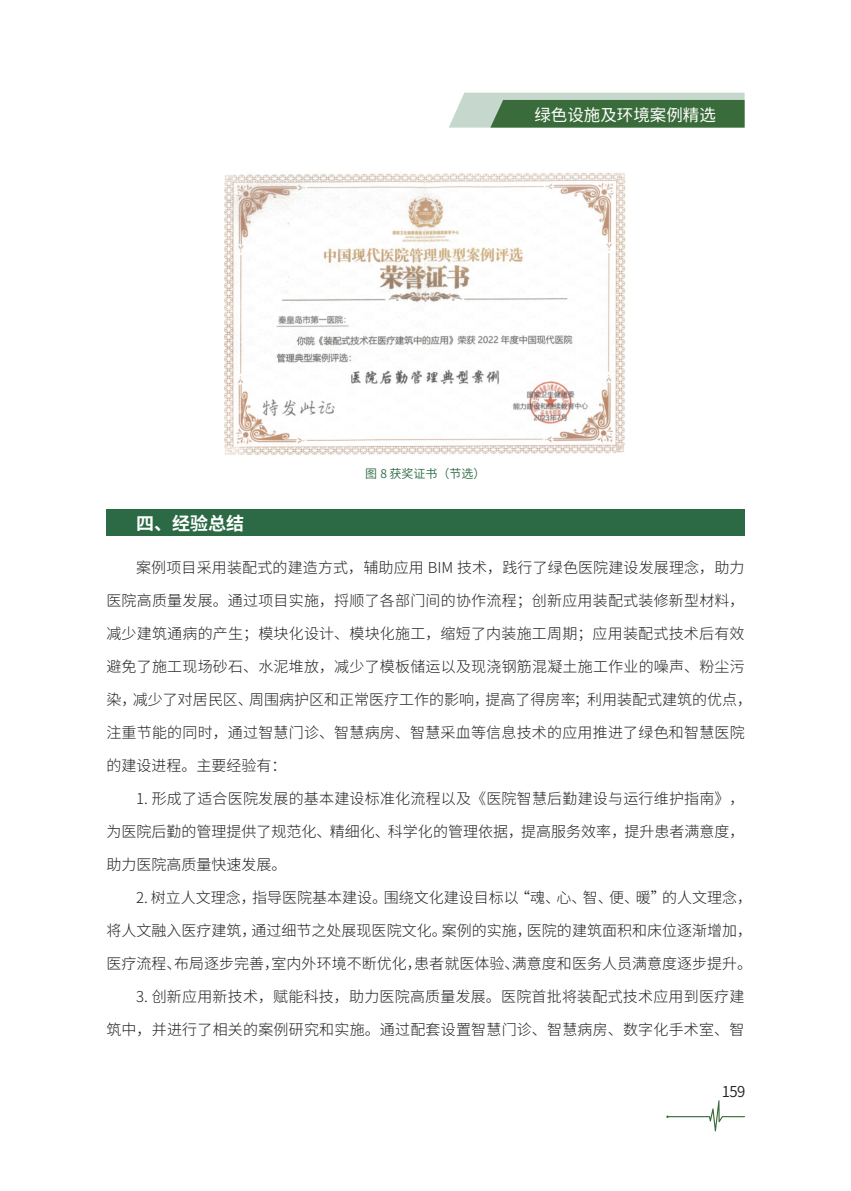
<style>
.page{position:relative;width:851px;height:1191px;background:#fff}
.page>*{position:absolute;margin:0;border:0;box-sizing:border-box;transform-origin:0 0}
.t1{font:700 18px "Source Han Sans CN";color:#fff}
.t2{font:16.5px "Source Han Sans CN";color:#fff}
.t3{font:300 15px "Source Han Sans CN";letter-spacing:.015em;color:#231f20}
.t4{font:15px "Source Han Sans CN";color:#231f20}
.t5{font:12px "Source Han Sans CN";color:#2b6a44}
</style>
<div class="page">
<svg style="left:449px;top:93px;width:295px;height:35px;background:#6a906d"></svg>
<svg style="left:666px;top:1100px;width:79px;height:31px"></svg>
<div style="left:106px;top:509px;width:638px;height:27px;background:#2b6a44"></div>
<img style="left:225px;top:173px;width:401px;height:282px">
<p class="t2" style="left:534px;top:106px;width:183px">绿色设施及环境案例精选</p>
<p class="t5" style="left:365px;top:466px;width:122px">图 8 获奖证书（节选）</p>
<p class="t1" style="left:136px;top:513px;width:110px">四、经验总结</p>
<p class="t3" style="left:136px;top:559px;width:610px">案例项目采用装配式的建造方式，辅助应用 BIM 技术，践行了绿色医院建设发展理念，助力</p>
<p class="t3" style="left:106px;top:592px;width:639px">医院高质量发展。通过项目实施，捋顺了各部门间的协作流程；创新应用装配式装修新型材料，</p>
<p class="t3" style="left:106px;top:625px;width:639px">减少建筑通病的产生；模块化设计、模块化施工，缩短了内装施工周期；应用装配式技术后有效</p>
<p class="t3" style="left:106px;top:658px;width:639px">避免了施工现场砂石、水泥堆放，减少了模板储运以及现浇钢筋混凝土施工作业的噪声、粉尘污</p>
<p class="t3" style="left:106px;top:691px;width:647px">染，减少了对居民区、周围病护区和正常医疗工作的影响，提高了得房率；利用装配式建筑的优点，</p>
<p class="t3" style="left:106px;top:724px;width:639px">注重节能的同时，通过智慧门诊、智慧病房、智慧采血等信息技术的应用推进了绿色和智慧医院</p>
<p class="t3" style="left:106px;top:757px;width:181px">的建设进程。主要经验有：</p>
<p class="t3" style="left:136px;top:790px;width:610px">1. 形成了适合医院发展的基本建设标准化流程以及《医院智慧后勤建设与运行维护指南》，</p>
<p class="t3" style="left:106px;top:823px;width:639px">为医院后勤的管理提供了规范化、精细化、科学化的管理依据，提高服务效率，提升患者满意度，</p>
<p class="t3" style="left:106px;top:856px;width:181px">助力医院高质量快速发展。</p>
<p class="t3" style="left:136px;top:889px;width:617px">2. 树立人文理念，指导医院基本建设。围绕文化建设目标以“魂、心、智、便、暖”的人文理念，</p>
<p class="t3" style="left:106px;top:922px;width:647px">将人文融入医疗建筑，通过细节之处展现医院文化。案例的实施，医院的建筑面积和床位逐渐增加，</p>
<p class="t3" style="left:106px;top:955px;width:647px">医疗流程、布局逐步完善，室内外环境不断优化，患者就医体验、满意度和医务人员满意度逐步提升。</p>
<p class="t3" style="left:136px;top:988px;width:609px">3. 创新应用新技术，赋能科技，助力医院高质量发展。医院首批将装配式技术应用到医疗建</p>
<p class="t3" style="left:106px;top:1021px;width:639px">筑中，并进行了相关的案例研究和实施。通过配套设置智慧门诊、智慧病房、数字化手术室、智</p>
<p class="t4" style="left:721px;top:1082px;width:25px">159</p>
</div>
